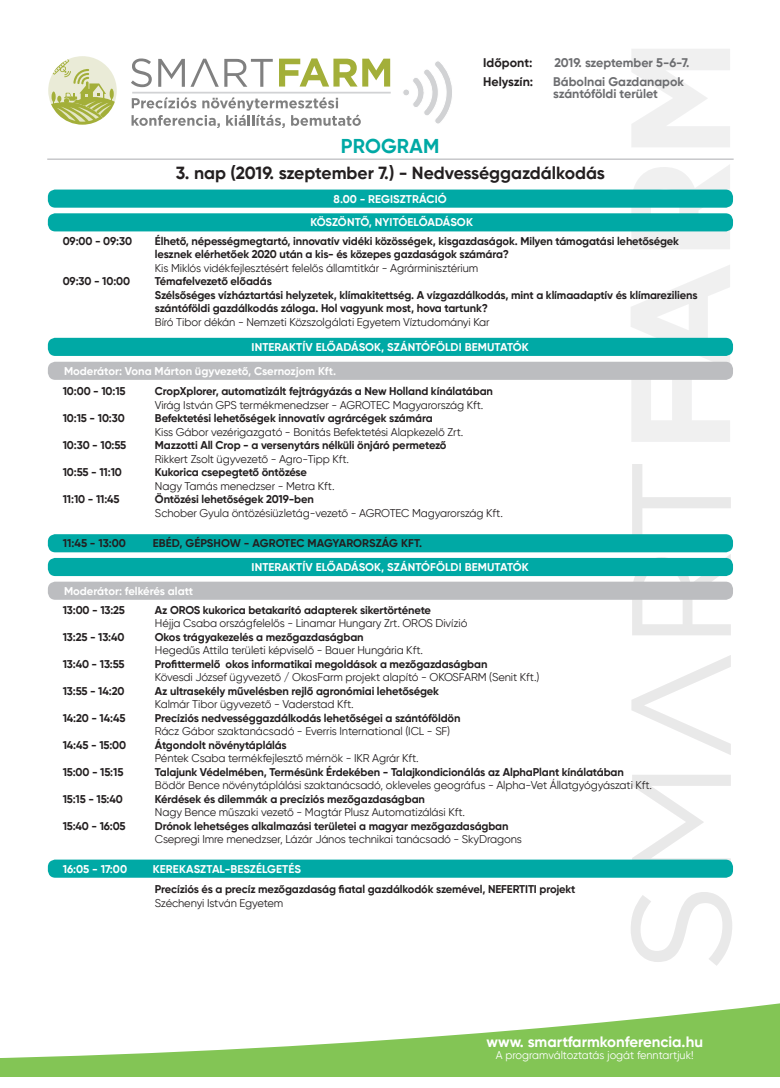
<style>
.page{position:relative;width:780px;height:1088px;background:#fff}
.page>*{position:absolute;margin:0;border:0;box-sizing:border-box;transform-origin:0 0}
.t1{font:700 20px "Gilroy";letter-spacing:.01em;color:#00a9a5}
.t2{font:700 17.5px "Gilroy";color:#231f20}
.t3{font:700 15px "Gilroy";color:#fff}
.t4{font:700 12.5px/12.5px "Gilroy";color:#6c6d70}
.t5{font:700 12.5px "Gilroy";color:#231f20}
.t6{font:700 11.25px/13.5px "Gilroy";letter-spacing:-.01em;color:#231f20}
.t7{font:11.25px "Gilroy";letter-spacing:-.01em;color:#231f20}
.t8{font:700 11.25px "Gilroy";color:#fff}
.t9{font:11.25px "Gilroy";color:#fff}
</style>
<div class="page">
<svg style="left:48px;top:56px;width:69px;height:69px"></svg>
<svg style="left:131px;top:58px;width:21px;height:29px"></svg>
<svg style="left:158px;top:59px;width:115px;height:28px"></svg>
<svg style="left:279px;top:58px;width:111px;height:29px"></svg>
<hr style="left:132px;top:92px;width:259px;height:2px;background:#d1d2d4">
<svg style="left:413px;top:61px;width:39px;height:63px"></svg>
<div style="left:403px;top:89px;width:6px;height:7px;background:#d1d2d4;border-radius:50%"></div>
<div style="left:402px;top:89px;width:8px;height:7px;border:1px solid #fff;border-radius:50%"></div>
<svg style="left:131px;top:97px;width:230px;height:31px"></svg>
<svg style="left:631px;top:892px;width:101px;height:74px"></svg>
<svg style="left:632px;top:775px;width:98px;height:85px"></svg>
<svg style="left:631px;top:655px;width:99px;height:100px"></svg>
<svg style="left:632px;top:555px;width:98px;height:80px"></svg>
<svg style="left:632px;top:464px;width:98px;height:71px"></svg>
<svg style="left:630px;top:265px;width:100px;height:177px"></svg>
<svg style="left:631px;top:165px;width:99px;height:84px"></svg>
<svg style="left:632px;top:49px;width:98px;height:98px"></svg>
<hr style="left:47px;top:159px;width:686px;height:1px;background:#bcbdc0">
<div style="left:48px;top:190px;width:685px;height:18px;background:#00a9a5;border-radius:8px"></div>
<div style="left:48px;top:213px;width:685px;height:18px;background:#00a9a5;border-radius:8px"></div>
<div style="left:48px;top:338px;width:685px;height:18px;background:#00a9a5;border-radius:8px"></div>
<div style="left:48px;top:362px;width:685px;height:18px;background:#bcbdc0;border-radius:8px"></div>
<div style="left:48px;top:582px;width:685px;height:18px;background:#bcbdc0;border-radius:8px"></div>
<div style="left:48px;top:534px;width:685px;height:18px;background:#00a9a5;border-radius:8px"></div>
<div style="left:48px;top:558px;width:685px;height:18px;background:#00a9a5;border-radius:8px"></div>
<div style="left:48px;top:859px;width:685px;height:19px;background:#00a9a5;border-radius:8px"></div>
<svg style="left:0;top:1003px;width:780px;height:74px;fill:#83c555"></svg>
<p class="t5" style="left:483px;top:55px;width:51px">Időpont:</p>
<p class="t4" style="left:554px;top:56px;width:136px">2019. szeptember 5-6-7.</p>
<p class="t5" style="left:483px;top:74px;width:51px">Helyszín:</p>
<p class="t4" style="left:553px;top:75px;width:132px">Bábolnai Gazdanapok szántóföldi terület</p>
<p class="t1" style="left:340px;top:133px;width:100px">PROGRAM</p>
<p class="t2" style="left:176px;top:162px;width:431px">3. nap (2019. szeptember 7.) - Nedvességgazdálkodás</p>
<p class="t8" style="left:333px;top:192px;width:115px">8.00 - REGISZTRÁCIÓ</p>
<p class="t8" style="left:310px;top:215px;width:164px">KÖSZÖNTŐ, NYITÓELŐADÁSOK</p>
<p class="t6" style="left:63px;top:234px;width:71px">09:00 - 09:30</p>
<p class="t6" style="left:155px;top:234px;width:525px">Élhető, népességmegtartó, innovatív vidéki közösségek, kisgazdaságok. Milyen támogatási lehetőségek lesznek elérhetőek 2020 után a kis- és közepes gazdaságok számára?</p>
<p class="t7" style="left:155px;top:261px;width:325px">Kis Miklós vidékfejlesztésért felelős államtitkár - Agrárminisztérium</p>
<p class="t6" style="left:63px;top:274px;width:69px">09:30 - 10:00</p>
<p class="t6" style="left:155px;top:274px;width:118px">Témafelvezető előadás</p>
<p class="t6" style="left:155px;top:288px;width:544px">Szélsőséges vízháztartási helyzetek, klímakitettség. A vízgazdálkodás, mint a klímaadaptív és klímareziliens</p>
<p class="t6" style="left:155px;top:301px;width:334px">szántóföldi gazdálkodás záloga. Hol vagyunk most, hova tartunk?</p>
<p class="t7" style="left:155px;top:315px;width:336px">Bíró Tibor dékán - Nemzeti Közszolgálati Egyetem Víztudományi Kar</p>
<p class="t8" style="left:251px;top:340px;width:279px">INTERAKTÍV ELŐADÁSOK, SZÁNTÓFÖLDI BEMUTATÓK</p>
<p class="t8" style="left:64px;top:364px;width:274px">Moderátor: Vona Márton ügyvezető, Csernozjom Kft.</p>
<p class="t6" style="left:63px;top:384px;width:64px">10:00 - 10:15</p>
<p class="t6" style="left:155px;top:384px;width:339px">CropXplorer, automatizált fejtrágyázás a New Holland kínálatában</p>
<p class="t7" style="left:155px;top:398px;width:330px">Virág István GPS termékmenedzser - AGROTEC Magyarország Kft.</p>
<p class="t6" style="left:63px;top:411px;width:63px">10:15 - 10:30</p>
<p class="t6" style="left:155px;top:411px;width:279px">Befektetési lehetőségek innovatív agrárcégek számára</p>
<p class="t7" style="left:155px;top:425px;width:310px">Kiss Gábor vezérigazgató - Bonitás Befektetési Alapkezelő Zrt.</p>
<p class="t6" style="left:63px;top:438px;width:65px">10:30 - 10:55</p>
<p class="t6" style="left:155px;top:438px;width:293px">Mazzotti All Crop - a versenytárs nélküli önjáró permetező</p>
<p class="t7" style="left:155px;top:452px;width:196px">Rikkert Zsolt ügyvezető - Agro-Tipp Kft.</p>
<p class="t6" style="left:63px;top:465px;width:61px">10:55 - 11:10</p>
<p class="t6" style="left:155px;top:465px;width:154px">Kukorica csepegtető öntözése</p>
<p class="t7" style="left:155px;top:479px;width:181px">Nagy Tamás menedzser - Metra Kft.</p>
<p class="t6" style="left:63px;top:492px;width:58px">11:10 - 11:45</p>
<p class="t6" style="left:155px;top:492px;width:160px">Öntözési lehetőségek 2019-ben</p>
<p class="t7" style="left:155px;top:506px;width:349px">Schober Gyula öntözésiüzletág-vezető - AGROTEC Magyarország Kft.</p>
<p class="t6" style="left:63px;top:536px;width:65px">11:45 - 13:00</p>
<p class="t6" style="left:153px;top:536px;width:271px">EBÉD, GÉPSHOW - AGROTEC MAGYARORSZÁG KFT.</p>
<p class="t8" style="left:251px;top:560px;width:279px">INTERAKTÍV ELŐADÁSOK, SZÁNTÓFÖLDI BEMUTATÓK</p>
<p class="t8" style="left:64px;top:584px;width:131px">Moderátor: felkérés alatt</p>
<p class="t6" style="left:63px;top:603px;width:64px">13:00 - 13:25</p>
<p class="t6" style="left:155px;top:603px;width:278px">Az OROS kukorica betakarító adapterek sikertörténete</p>
<p class="t7" style="left:155px;top:616px;width:314px">Héjja Csaba országfelelős - Linamar Hungary Zrt. OROS Divízió</p>
<p class="t6" style="left:63px;top:630px;width:63px">13:25 - 13:40</p>
<p class="t6" style="left:155px;top:630px;width:210px">Okos trágyakezelés a mezőgazdaságban</p>
<p class="t7" style="left:155px;top:643px;width:269px">Hegedűs Attila területi képviselő - Bauer Hungária Kft.</p>
<p class="t6" style="left:63px;top:657px;width:63px">13:40 - 13:55</p>
<p class="t6" style="left:155px;top:657px;width:334px">Profittermelő okos informatikai megoldások a mezőgazdaságban</p>
<p class="t7" style="left:155px;top:670px;width:386px">Kövesdi József ügyvezető / OkosFarm projekt alapító - OKOSFARM (Senit Kft.)</p>
<p class="t6" style="left:63px;top:684px;width:63px">13:55 - 14:20</p>
<p class="t6" style="left:155px;top:684px;width:286px">Az ultrasekély művelésben rejlő agronómiai lehetőségek</p>
<p class="t7" style="left:155px;top:697px;width:200px">Kalmár Tibor ügyvezető - Vaderstad Kft.</p>
<p class="t6" style="left:63px;top:711px;width:64px">14:20 - 14:45</p>
<p class="t6" style="left:155px;top:711px;width:307px">Precíziós nedvességgazdálkodás lehetőségei a szántóföldön</p>
<p class="t7" style="left:155px;top:724px;width:297px">Rácz Gábor szaktanácsadó - Everris International (ICL - SF)</p>
<p class="t6" style="left:63px;top:738px;width:65px">14:45 - 15:00</p>
<p class="t6" style="left:155px;top:738px;width:133px">Átgondolt növénytáplálás</p>
<p class="t7" style="left:155px;top:751px;width:265px">Péntek Csaba termékfejlesztő mérnök - IKR Agrár Kft.</p>
<p class="t6" style="left:63px;top:765px;width:62px">15:00 - 15:15</p>
<p class="t6" style="left:155px;top:765px;width:470px">Talajunk Védelmében, Termésünk Érdekében - Talajkondicionálás az AlphaPlant kínálatában</p>
<p class="t7" style="left:155px;top:778px;width:498px">Bödör Bence növénytáplálási szaktanácsadó, okleveles geográfus - Alpha-Vet Állatgyógyászati Kft.</p>
<p class="t6" style="left:63px;top:792px;width:62px">15:15 - 15:40</p>
<p class="t6" style="left:155px;top:792px;width:271px">Kérdések és dilemmák a precíziós mezőgazdaságban</p>
<p class="t7" style="left:155px;top:805px;width:311px">Nagy Bence műszaki vezető - Magtár Plusz Automatizálási Kft.</p>
<p class="t6" style="left:63px;top:819px;width:64px">15:40 - 16:05</p>
<p class="t6" style="left:155px;top:819px;width:355px">Drónok lehetséges alkalmazási területei a magyar mezőgazdaságban</p>
<p class="t7" style="left:155px;top:832px;width:368px">Csepregi Imre menedzser, Lázár János technikai tanácsadó - SkyDragons</p>
<p class="t6" style="left:155px;top:882px;width:422px">Precíziós és a precíz mezőgazdaság fiatal gazdálkodók szemével, NEFERTITI projekt</p>
<p class="t7" style="left:155px;top:896px;width:130px">Széchenyi István Egyetem</p>
<p class="t8" style="left:63px;top:862px;width:66px">16:05 - 17:00</p>
<p class="t8" style="left:153px;top:862px;width:150px">KEREKASZTAL-BESZÉLGETÉS</p>
<p class="t3" style="left:486px;top:1032px;width:218px">www. smartfarmkonferencia.hu</p>
<p class="t9" style="left:496px;top:1048px;width:199px">A programváltoztatás jogát fenntartjuk!</p>
</div>
